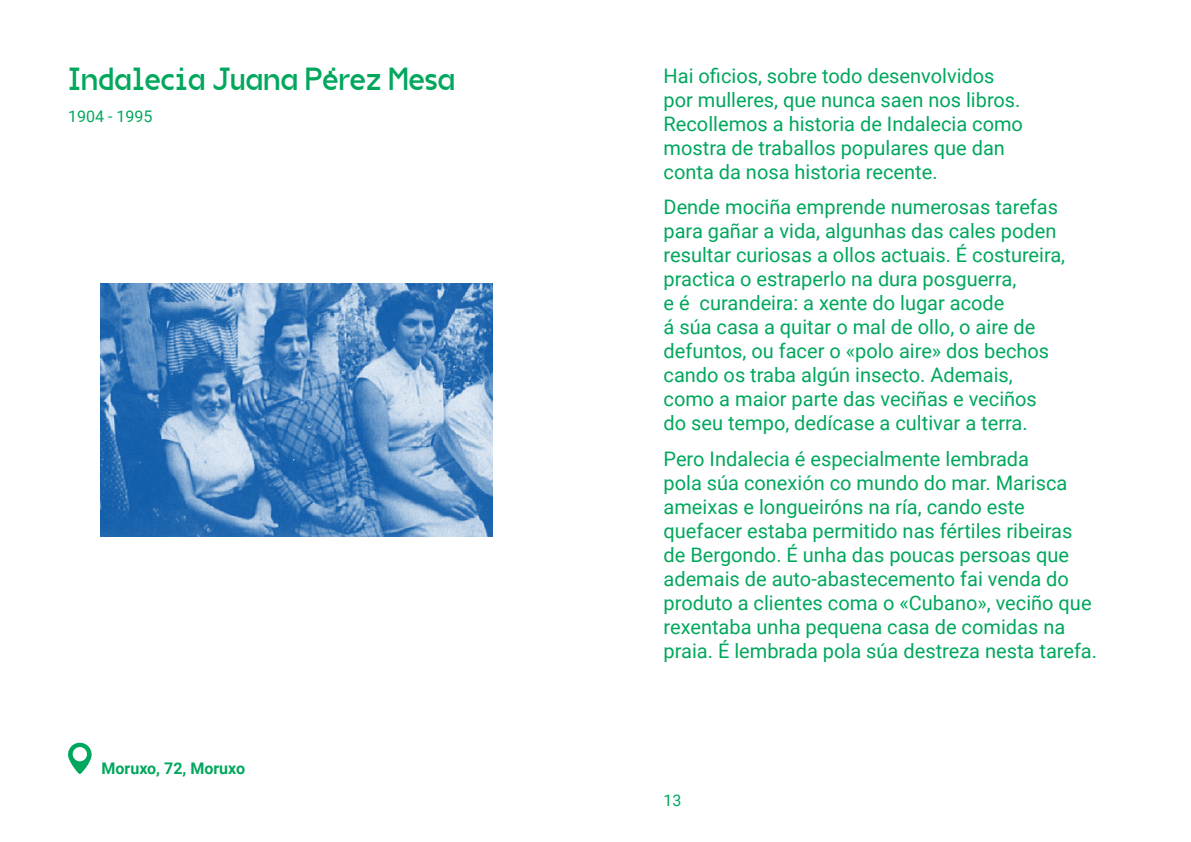
<style>
.page{position:relative;width:1191px;height:842px;background:#fff}
.page>*{position:absolute;margin:0;border:0;box-sizing:border-box;transform-origin:0 0}
.t1{font:32px "VG5000";color:#00a75d}
.t2{font:20px/24px "Roboto";color:#00a75d}
.t3{font:700 16px "Roboto";color:#00a75d}
.t4{font:16px "Roboto";color:#00a75d}
</style>
<div class="page">
<img style="left:101px;top:283px;width:392px;height:254px">
<svg style="left:68px;top:743px;width:24px;height:31px"></svg>
<h1 class="t1" style="left:68px;top:61px;width:389px">Indalecia Juana Pérez Mesa</h1>
<p class="t4" style="left:68px;top:105px;width:86px">1904 - 1995</p>
<p class="t3" style="left:101px;top:757px;width:145px">Moruxo, 72, Moruxo</p>
<p class="t2" style="left:663px;top:63px;width:361px">Hai oficios, sobre todo desenvolvidos por mulleres, que nunca saen nos libros.<br>Recollemos a historia de Indalecia como mostra de traballos populares que dan conta da nosa historia recente.</p>
<p class="t2" style="left:663px;top:195px;width:403px">Dende mociña emprende numerosas tarefas para gañar a vida, algunhas das cales poden resultar curiosas a ollos actuais. É costureira, practica o estraperlo na dura posguerra,<br>e é curandeira: a xente do lugar acode<br>á súa casa a quitar o mal de ollo, o aire de defuntos, ou facer o «polo aire» dos bechos cando os traba algún insecto. Ademais, como a maior parte das veciñas e veciños<br>do seu tempo, dedícase a cultivar a terra.</p>
<p class="t2" style="left:663px;top:446px;width:435px">Pero Indalecia é especialmente lembrada<br>pola súa conexión co mundo do mar. Marisca ameixas e longueiróns na ría, cando este quefacer estaba permitido nas fértiles ribeiras de Bergondo. É unha das poucas persoas que ademais de auto-abastecemento fai venda do produto a clientes coma o «Cubano», veciño que rexentaba unha pequena casa de comidas na praia. É lembrada pola súa destreza nesta tarefa.</p>
<p class="t4" style="left:663px;top:789px;width:19px">13</p>
</div>
